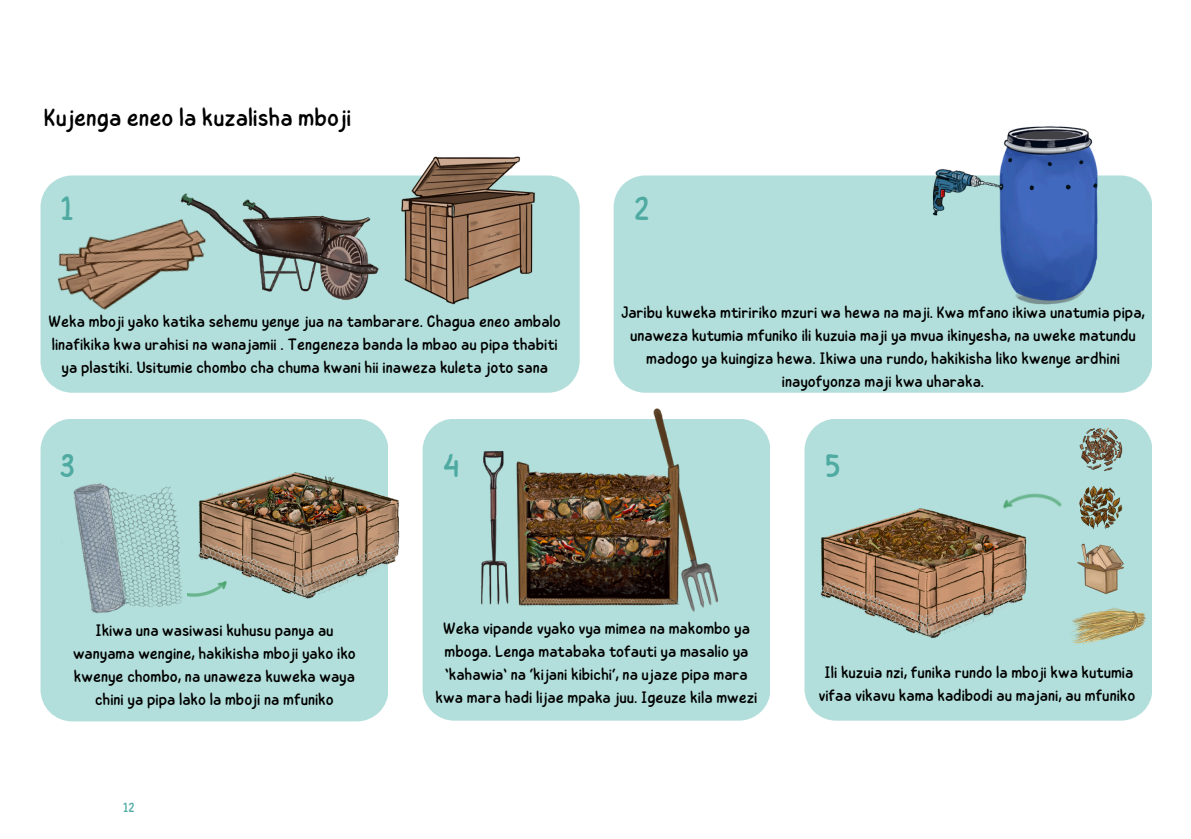
<style>
.page{position:relative;width:1191px;height:839px;background:#fff}
.page>*{position:absolute;margin:0;border:0;box-sizing:border-box;transform-origin:0 0}
.t1{font:33px "Childos Arabic";color:#4faaa2}
.t2{font:24.8px "Childos Arabic";color:#000}
.t3{font:16.6px/23px "Childos Arabic";color:#000;text-align:center}
.t4{font:13.2px "Childos Arabic";color:#4faaa2}
</style>
<div class="page">
<div style="left:614px;top:175px;width:538px;height:217px;background:#b2dfdb"></div>
<div style="left:41px;top:175px;width:539px;height:217px;background:#b2dfdb"></div>
<div style="left:41px;top:419px;width:347px;height:302px;background:#b2dfdb"></div>
<div style="left:805px;top:419px;width:347px;height:301px;background:#b2dfdb"></div>
<div style="left:423px;top:419px;width:347px;height:301px;background:#b2dfdb"></div>
<img style="left:386px;top:156px;width:168px;height:155px">
<img style="left:172px;top:176px;width:215px;height:132px">
<img style="left:40px;top:189px;width:202px;height:151px">
<img style="left:930px;top:126px;width:171px;height:183px">
<img style="left:187px;top:366px;width:223px;height:323px">
<img style="left:60px;top:472px;width:137px;height:141px">
<img style="left:1046px;top:419px;width:106px;height:243px">
<img style="left:804px;top:483px;width:242px;height:168px">
<img style="left:470px;top:408px;width:254px;height:205px">
<div style="left:978px;top:442px;width:105px;height:86px;background:#b2dfdb"></div>
<h2 class="t2" style="left:44px;top:100px;width:309px">Kujenga eneo la kuzalisha mboji</h2>
<p class="t1" style="left:60px;top:185px;width:15px">1</p>
<p class="t3" style="left:49px;top:310px;width:514px">Weka mboji yako katika sehemu yenye jua na tambarare. Chagua eneo ambalo linafikika kwa urahisi na wanajamii . Tengeneza banda la mbao au pipa thabiti ya plastiki. Usitumie chombo cha chuma kwani hii inaweza kuleta joto sana</p>
<h1 class="t1" style="left:634px;top:185px;width:17px">2</h1>
<p class="t3" style="left:621px;top:301px;width:526px">Jaribu kuweka mtiririko mzuri wa hewa na maji. Kwa mfano ikiwa unatumia pipa, unaweza kutumia mfuniko ili kuzuia maji ya mvua ikinyesha, na uweke matundu madogo ya kuingiza hewa. Ikiwa una rundo, hakikisha liko kwenye ardhini inayofyonza maji kwa uharaka.</p>
<h1 class="t1" style="left:443px;top:442px;width:18px">4</h1>
<p class="t1" style="left:59px;top:442px;width:17px">3</p>
<h1 class="t1" style="left:825px;top:442px;width:17px">5</h1>
<p class="t3" style="left:73px;top:619px;width:284px">Ikiwa una wasiwasi kuhusu panya au wanyama wengine, hakikisha mboji yako iko kwenye chombo, na unaweza kuweka waya chini ya pipa lako la mboji na mfuniko</p>
<p class="t4" style="left:123px;top:797px;width:13px">12</p>
<p class="t3" style="left:436px;top:617px;width:323px">Weka vipande vyako vya mimea na makombo ya mboga. Lenga matabaka tofauti ya masalio ya ‘kahawia‘ na ’kijani kibichi’, na ujaze pipa mara kwa mara hadi lijae mpaka juu. Igeuze kila mwezi</p>
<p class="t3" style="left:819px;top:661px;width:318px">Ili kuzuia nzi, funika rundo la mboji kwa kutumia vifaa vikavu kama kadibodi au majani, au mfuniko</p>
</div>
